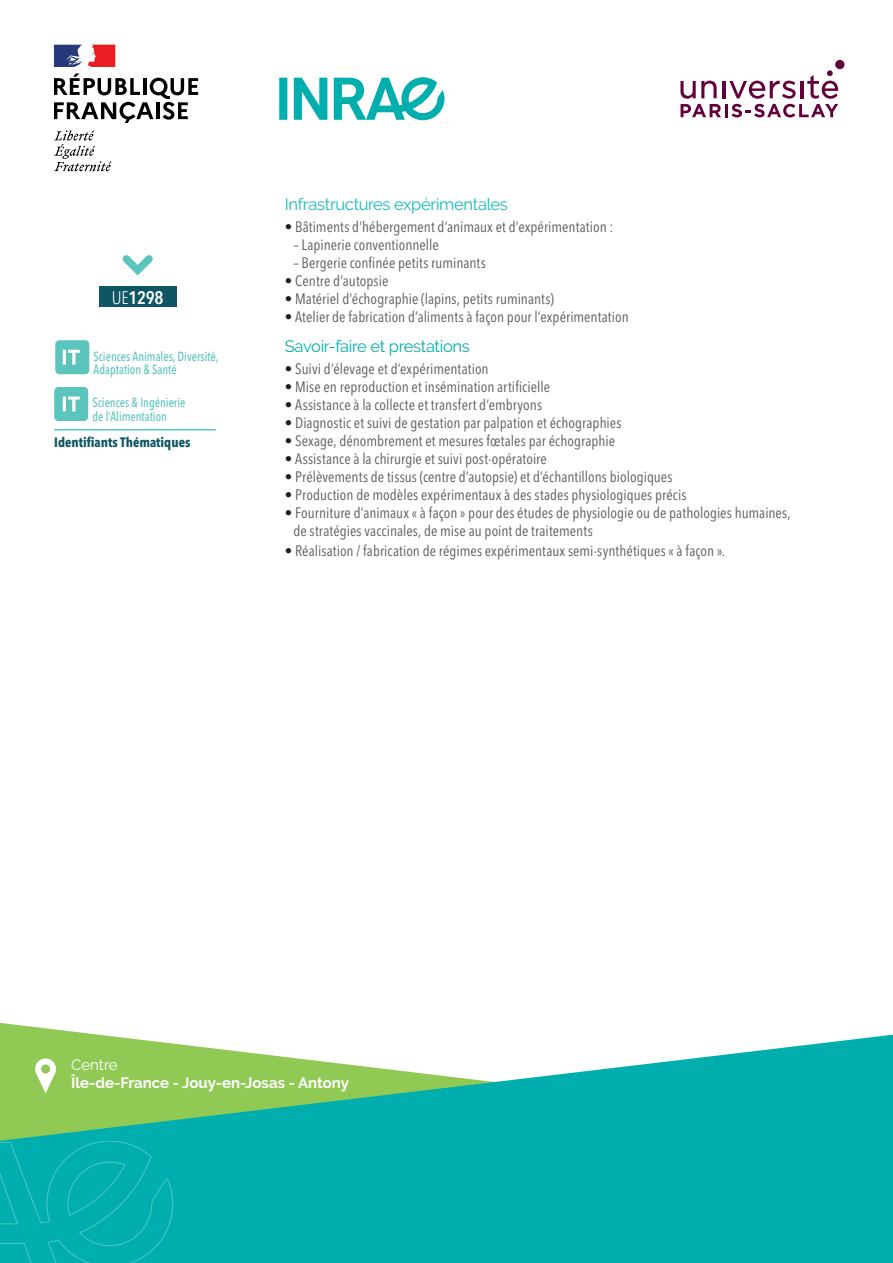
<style>
.page{position:relative;width:893px;height:1263px;background:#fff}
.page>*{position:absolute;margin:0;border:0;box-sizing:border-box;transform-origin:0 0}
.t1{font:600 condensed 18px "Avenir Next LT Pro";color:#fff}
.t2{font:16.5px "Raleway";letter-spacing:-.02em;color:#15bbb9}
.t3{font:16.5px "Raleway";letter-spacing:-.02em;color:#00afad}
.t4{font:condensed 15px/18px "Avenir Next LT Pro";letter-spacing:.005em;color:#57585a}
.t5{font:700 15px "Raleway";color:#fff}
.t6{font:15px "Raleway";color:#fff}
.t7{font:700 condensed 13.5px "Avenir Next LT Pro";color:#0f5664}
.t8{font:500 condensed 13.2px/13.5px "Avenir Next LT Pro";color:#5ac4bd;scale:.91 1}
.s1{font-weight:300}
.s2{color:#231f20}
</style>
<div class="page">
<div style="left:99px;top:287px;width:78px;height:20px;background:#0f5664"></div>
<svg style="left:123px;top:255px;width:30px;height:20px"></svg>
<svg style="left:0;top:1035px;width:893px;height:228px;background:#30bba7"></svg>
<svg style="left:0;top:1141px;width:173px;height:122px;background:#03afae"></svg>
<svg style="left:35px;top:1058px;width:21px;height:35px"></svg>
<svg style="left:54px;top:73px;width:144px;height:50px"></svg>
<svg style="left:54px;top:130px;width:58px;height:41px"></svg>
<svg style="left:54px;top:45px;width:61px;height:22px"></svg>
<div style="left:279px;top:78px;width:8px;height:42px;background:#00afad"></div>
<svg style="left:294px;top:78px;width:33px;height:42px"></svg>
<svg style="left:334px;top:77px;width:110px;height:43px"></svg>
<div style="left:835px;top:60px;width:9px;height:9px;background:#63003c;border-radius:50%"></div>
<svg style="left:680px;top:70px;width:158px;height:47px"></svg>
<hr style="left:54px;top:429px;width:162px;height:1px;background:#00afad">
<div style="left:54px;top:387px;width:34px;height:34px;background:#5ac4bd;border-radius:4px"></div>
<svg style="left:63px;top:396px;width:17px;height:15px"></svg>
<div style="left:55px;top:340px;width:34px;height:34px;background:#5ac4bd;border-radius:4px"></div>
<svg style="left:63px;top:350px;width:17px;height:15px"></svg>
<p class="t1" style="left:112px;top:286px;width:53px"><span class="s1">UE</span>1298</p>
<p class="t8" style="left:94px;top:349px;width:139px">Sciences Animales, Diversité,<br>Adaptation &amp; Santé</p>
<p class="t8" style="left:92px;top:396px;width:104px">Sciences &amp; Ingénierie de l’Alimentation</p>
<p class="t7" style="left:54px;top:434px;width:138px">Identifiants Thématiques</p>
<p class="t2" style="left:285px;top:195px;width:225px">Infrastructures expérimentales</p>
<p class="t4" style="left:285px;top:218px;width:330px"><span class="s2">•</span> Bâtiments d’hébergement d’animaux et d’expérimentation :</p>
<p class="t4" style="left:293px;top:236px;width:147px">– Lapinerie conventionnelle</p>
<p class="t4" style="left:293px;top:254px;width:194px">– Bergerie confinée petits ruminants</p>
<p class="t4" style="left:285px;top:272px;width:105px"><span class="s2">•</span> Centre d’autopsie</p>
<p class="t4" style="left:285px;top:290px;width:270px"><span class="s2">•</span> Matériel d’échographie (lapins, petits ruminants)</p>
<p class="t4" style="left:285px;top:308px;width:345px"><span class="s2">•</span> Atelier de fabrication d’aliments à façon pour l’expérimentation</p>
<p class="t3" style="left:285px;top:336px;width:186px">Savoir-faire et prestations</p>
<p class="t4" style="left:285px;top:360px;width:205px"><span class="s2">•</span> Suivi d’élevage et d’expérimentation</p>
<p class="t4" style="left:285px;top:378px;width:267px"><span class="s2">•</span> Mise en reproduction et insémination artificielle</p>
<p class="t4" style="left:285px;top:396px;width:259px"><span class="s2">•</span> Assistance à la collecte et transfert d’embryons</p>
<p class="t4" style="left:285px;top:414px;width:338px"><span class="s2">•</span> Diagnostic et suivi de gestation par palpation et échographies</p>
<p class="t4" style="left:285px;top:432px;width:332px"><span class="s2">•</span> Sexage, dénombrement et mesures fœtales par échographie</p>
<p class="t4" style="left:285px;top:450px;width:263px"><span class="s2">•</span> Assistance à la chirurgie et suivi post-opératoire</p>
<p class="t4" style="left:285px;top:468px;width:389px"><span class="s2">•</span> Prélèvements de tissus (centre d’autopsie) et d’échantillons biologiques</p>
<p class="t4" style="left:285px;top:486px;width:403px"><span class="s2">•</span> Production de modèles expérimentaux à des stades physiologiques précis</p>
<p class="t4" style="left:293px;top:504px;width:499px;text-indent:-9px"><span class="s2">•</span> Fourniture d’animaux « à façon » pour des études de physiologie ou de pathologies humaines, de stratégies vaccinales, de mise au point de traitements</p>
<p class="t4" style="left:285px;top:541px;width:442px"><span class="s2">•</span> Réalisation / fabrication de régimes expérimentaux semi-synthétiques « à façon ».</p>
<p class="t6" style="left:71px;top:1056px;width:48px">Centre</p>
<p class="t5" style="left:71px;top:1074px;width:279px">Île-de-France - Jouy-en-Josas - Antony</p>
</div>
